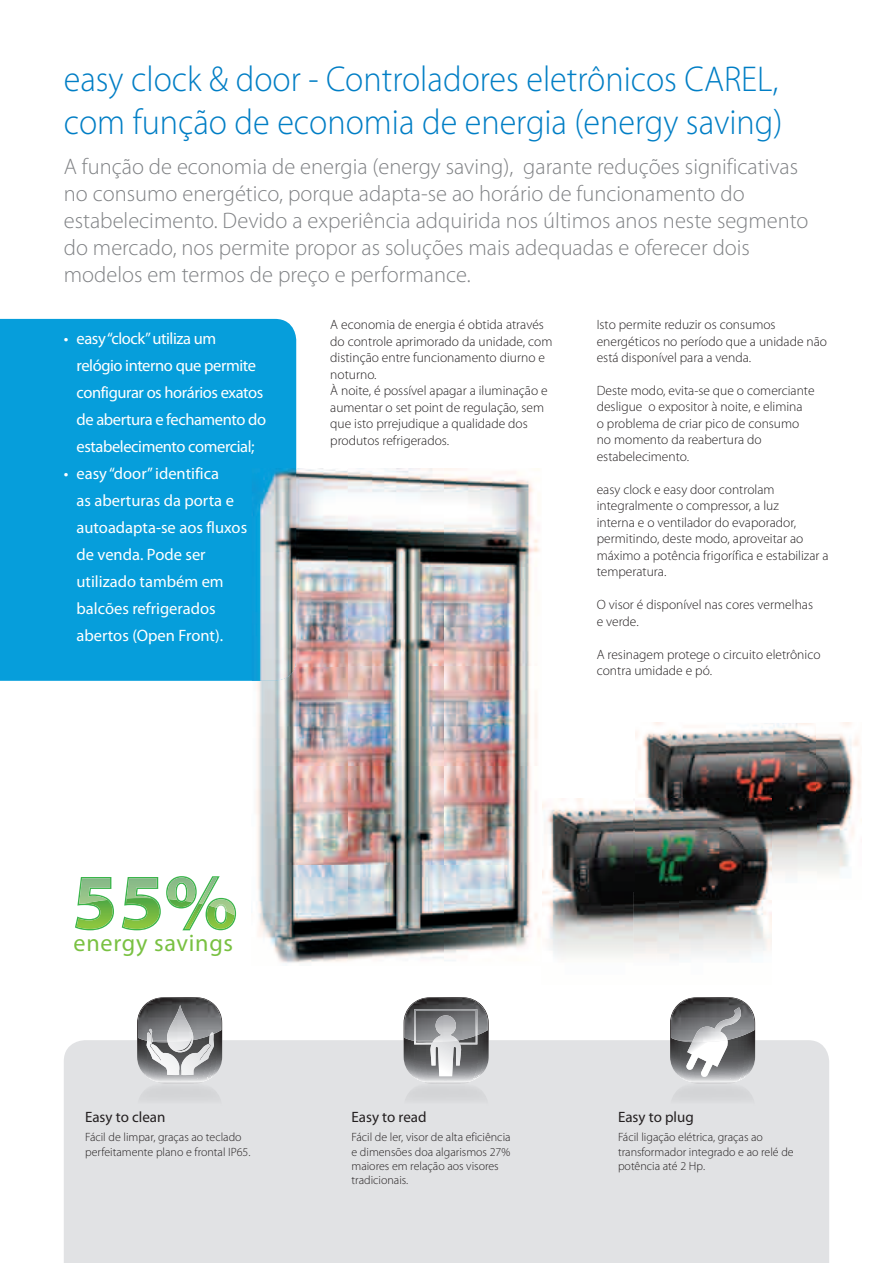
<style>
.page{position:relative;width:893px;height:1263px;background:#fff}
.page>*{position:absolute;margin:0;border:0;box-sizing:border-box;transform-origin:0 0}
.t1{font:300 36px/43.2px "Myriad Pro";color:#007ec5;scale:.95 1}
.t2{font:24.15px "Myriad Pro";letter-spacing:.03em;color:#79c142}
.t3{font:300 22.5px/27px "Myriad Pro";color:#808285}
.t4{font:16.5px/27px "Myriad Pro";letter-spacing:-.01em;color:#fff}
.t5{font:15px "Myriad Pro";color:#231f20}
.t6{font:300 13.5px/16.5px "Myriad Pro";color:#231f20}
.t7{font:300 12px/14.4px "Myriad Pro";color:#231f20}
</style>
<div class="page">
<div style="left:0;top:319px;width:296px;height:362px;background:#069edb"></div>
<div style="left:64px;top:1040px;width:765px;height:223px;background:#e1e2e4"></div>
<img style="left:137px;top:1083px;width:85px;height:47px">
<img style="left:158px;top:1082px;width:44px;height:2px">
<img style="left:163px;top:1082px;width:34px;height:1px">
<img style="left:218px;top:1009px;width:3px;height:31px">
<svg style="left:137px;top:997px;width:81px;height:85px;background:#949496"></svg>
<img style="left:404px;top:1083px;width:85px;height:47px">
<img style="left:425px;top:1082px;width:44px;height:2px">
<img style="left:430px;top:1082px;width:34px;height:1px">
<img style="left:477px;top:1001px;width:11px;height:39px">
<svg style="left:404px;top:997px;width:73px;height:85px;background:#8c8d8f"></svg>
<img style="left:416px;top:1041px;width:43px;height:1px">
<img style="left:414px;top:1009px;width:63px;height:32px">
<img style="left:432px;top:1015px;width:26px;height:27px">
<img style="left:670px;top:1083px;width:85px;height:47px">
<img style="left:691px;top:1082px;width:44px;height:2px">
<img style="left:696px;top:1082px;width:34px;height:1px">
<svg style="left:670px;top:997px;width:85px;height:85px"></svg>
<img style="left:692px;top:1007px;width:50px;height:35px">
<img style="left:635px;top:723px;width:91px;height:75px">
<img style="left:726px;top:723px;width:90px;height:88px">
<img style="left:816px;top:723px;width:46px;height:151px">
<img style="left:771px;top:811px;width:45px;height:63px">
<img style="left:542px;top:798px;width:137px;height:160px">
<img style="left:679px;top:900px;width:92px;height:55px">
<img style="left:635px;top:798px;width:136px;height:102px">
<img style="left:296px;top:468px;width:244px;height:199px">
<img style="left:256px;top:667px;width:285px;height:297px">
<img style="left:252px;top:468px;width:44px;height:213px">
<svg style="left:75px;top:877px;width:39px;height:53px"></svg>
<svg style="left:122px;top:876px;width:114px;height:54px"></svg>
<h1 class="t1" style="left:64px;top:57px;width:758px">easy clock &amp; door - Controladores eletrônicos CAREL, com função de economia de energia (energy saving)</h1>
<p class="t3" style="left:64px;top:153px;width:746px">A função de economia de energia (energy saving), garante reduções significativas no consumo energético, porque adapta-se ao horário de funcionamento do estabelecimento. Devido a experiência adquirida nos últimos anos neste segmento do mercado, nos permite propor as soluções mais adequadas e oferecer dois modelos em termos de preço e performance.</p>
<p class="t4" style="left:77px;top:325px;width:191px;text-indent:-13px">• easy “clock” utiliza um relógio interno que permite configurar os horários exatos de abertura e fechamento do estabelecimento comercial;</p>
<p class="t4" style="left:77px;top:460px;width:172px;text-indent:-13px">• easy “door” identifica<br>as aberturas da porta e autoadapta-se aos fluxos de venda. Pode ser utilizado também em balcões refrigerados abertos (Open Front).</p>
<p class="t6" style="left:330px;top:316px;width:224px">A economia de energia é obtida através do controle aprimorado da unidade, com distinção entre funcionamento diurno e noturno.<br>À noite, é possível apagar a iluminação e aumentar o set point de regulação, sem que isto prrejudique a qualidade dos produtos refrigerados.</p>
<p class="t6" style="left:597px;top:316px;width:232px">Isto permite reduzir os consumos energéticos no período que a unidade não está disponível para a venda.</p>
<p class="t6" style="left:597px;top:382px;width:219px">Deste modo, evita-se que o comerciante desligue o expositor à noite, e elimina<br>o problema de criar pico de consumo no momento da reabertura do estabelecimento.</p>
<p class="t6" style="left:597px;top:481px;width:233px">easy clock e easy door controlam integralmente o compressor, a luz<br>interna e o ventilador do evaporador, permitindo, deste modo, aproveitar ao máximo a potência frigorífica e estabilizar a temperatura.</p>
<p class="t6" style="left:597px;top:597px;width:218px">O visor é disponível nas cores vermelhas e verde.</p>
<p class="t6" style="left:597px;top:646px;width:225px">A resinagem protege o circuito eletrônico contra umidade e pó.</p>
<h2 class="t2" style="left:74px;top:928px;width:161px">energy savings</h2>
<p class="t5" style="left:85px;top:1108px;width:82px">Easy to clean</p>
<p class="t7" style="left:85px;top:1130px;width:167px">Fácil de limpar, graças ao teclado perfeitamente plano e frontal IP65.</p>
<p class="t5" style="left:351px;top:1108px;width:77px">Easy to read</p>
<p class="t7" style="left:351px;top:1130px;width:161px">Fácil de ler, visor de alta eficiência e dimensões doa algarismos 27% maiores em relação aos visores tradicionais.</p>
<p class="t5" style="left:618px;top:1108px;width:77px">Easy to plug</p>
<p class="t7" style="left:618px;top:1130px;width:177px">Fácil ligação elétrica, graças ao transformador integrado e ao relé de potência até 2 Hp.</p>
</div>
